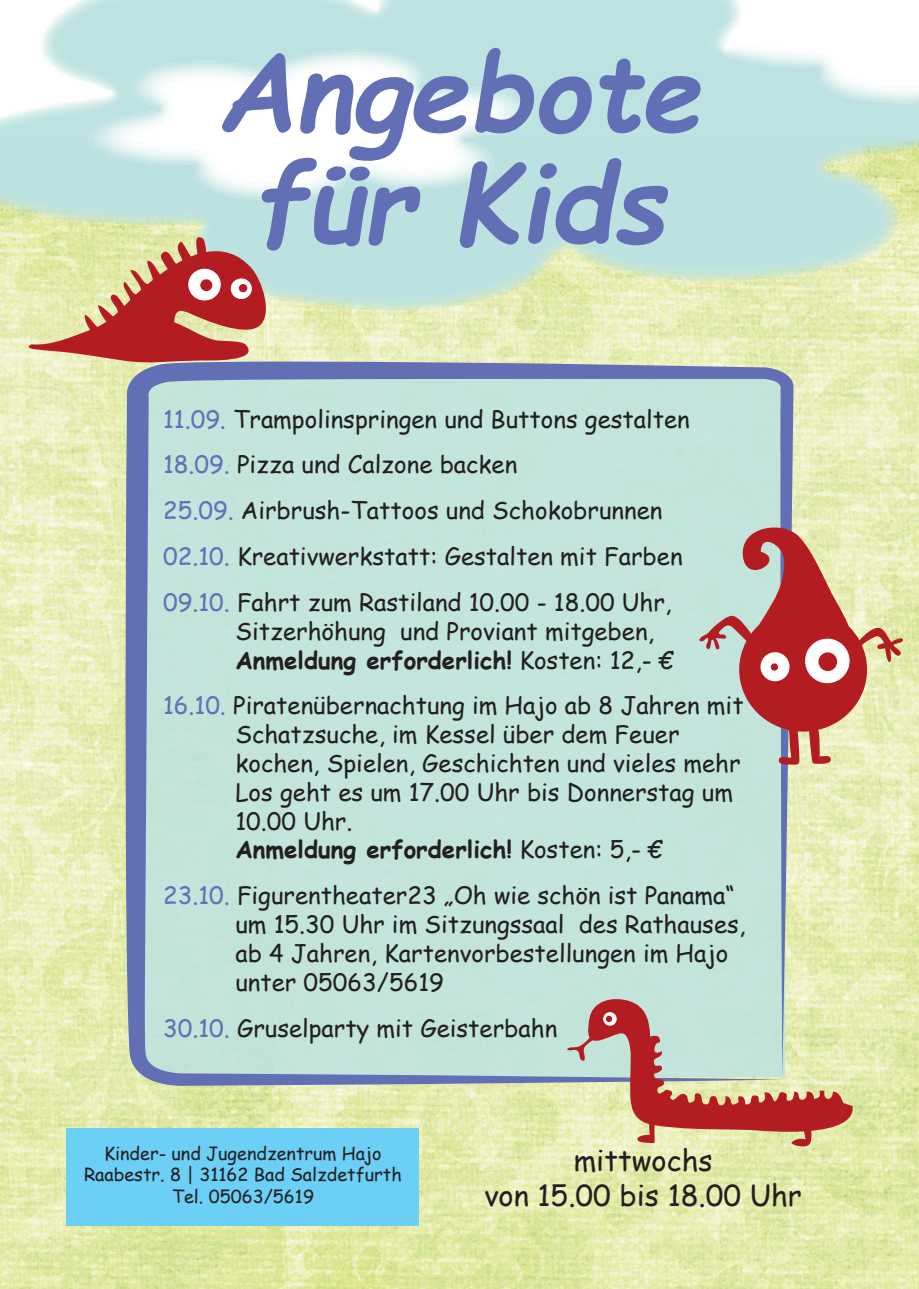
<style>
.page{position:relative;width:919px;height:1289px;background:#fff}
.page>*{position:absolute;margin:0;border:0;box-sizing:border-box;transform-origin:0 0}
.t1{font:italic 700 108px/111px "Comic Sans MS";color:#636fb5;text-align:center}
.t2{font:28.95px/34.8px "Comic Sans MS";color:#231f20;text-align:center}
.t3{font:24px/28.8px "Comic Sans MS";color:#231f20}
.t4{font:18px/21.6px "Comic Sans MS";color:#231f20;text-align:center}
.s1{color:#6470b5}
.s2{font-weight:700}
</style>
<div class="page">
<img style="left:0;top:225px;width:125px;height:183px">
<img style="left:562px;top:306px;width:50px;height:55px">
<img style="left:868px;top:257px;width:50px;height:1031px">
<img style="left:274px;top:305px;width:32px;height:56px">
<img style="left:460px;top:306px;width:102px;height:55px">
<img style="left:612px;top:306px;width:256px;height:102px">
<img style="left:306px;top:311px;width:154px;height:50px">
<img style="left:0;top:408px;width:153px;height:880px">
<img style="left:766px;top:408px;width:102px;height:880px">
<img style="left:153px;top:1085px;width:613px;height:203px">
<img style="left:0;top:138px;width:203px;height:87px">
<img style="left:306px;top:201px;width:102px;height:110px">
<img style="left:460px;top:138px;width:408px;height:168px">
<img style="left:867px;top:138px;width:51px;height:119px">
<img style="left:203px;top:201px;width:103px;height:104px">
<img style="left:408px;top:201px;width:52px;height:110px">
<img style="left:111px;top:224px;width:93px;height:9px">
<img style="left:706px;top:20px;width:212px;height:84px">
<svg style="left:125px;top:361px;width:668px;height:724px;background:#bddcd7"></svg>
<img style="left:88px;top:50px;width:456px;height:88px">
<img style="left:88px;top:138px;width:413px;height:63px">
<div style="left:67px;top:1128px;width:352px;height:98px;background:#6bcff6"></div>
<svg style="left:26px;top:233px;width:248px;height:131px;background:#cc9377"></svg>
<div style="left:188px;top:269px;width:33px;height:31px;background:#fff;border-radius:50%"></div>
<div style="left:231px;top:278px;width:21px;height:21px;background:#fff;border-radius:50%"></div>
<div style="left:200px;top:279px;width:12px;height:12px;background:#b31d21;border-radius:50%"></div>
<div style="left:239px;top:284px;width:8px;height:8px;background:#b31d21;border-radius:50%"></div>
<svg style="left:697px;top:520px;width:207px;height:246px;background:#c9a390"></svg>
<div style="left:760px;top:652px;width:29px;height:29px;background:#fff;border-radius:50%"></div>
<div style="left:805px;top:638px;width:44px;height:45px;background:#fff;border-radius:50%"></div>
<svg style="left:770px;top:663px;width:8px;height:7px"></svg>
<div style="left:818px;top:652px;width:19px;height:19px;background:#b31d21;border-radius:50%"></div>
<svg style="left:567px;top:994px;width:287px;height:153px;background:#ccb59c"></svg>
<svg style="left:603px;top:1012px;width:13px;height:13px"></svg>
<div style="left:606px;top:1015px;width:6px;height:7px;background:#b31d21;border-radius:50%"></div>
<h1 class="t1" style="left:217px;top:32px;width:487px">Angebote für Kids</h1>
<p class="t3" style="left:163px;top:395px;width:528px;line-height:45.8px"><span class="s1">11.09.</span> Trampolinspringen und Buttons gestalten <span class="s1">18.09.</span> Pizza und Calzone backen<br><span class="s1">25.09.</span> Airbrush-Tattoos und Schokobrunnen <span class="s1">02.10.</span> Kreativwerkstatt: Gestalten mit Farben <span class="s1">09.10.</span> Fahrt zum Rastiland 10.00 - 18.00 Uhr,</p>
<p class="t3" style="left:235px;top:616px;width:439px">Sitzerhöhung und Proviant mitgeben,<br><span class="s2">Anmeldung erforderlich!</span> Kosten: 12,- €</p>
<p class="t3" style="left:235px;top:690px;width:509px;text-indent:-72px"><span class="s1">16.10.</span> Piratenübernachtung im Hajo ab 8 Jahren mit Schatzsuche, im Kessel über dem Feuer kochen, Spielen, Geschichten und vieles mehr Los geht es um 17.00 Uhr bis Donnerstag um 10.00 Uhr.<br><span class="s2">Anmeldung erforderlich!</span> Kosten: 5,- €</p>
<p class="t3" style="left:235px;top:880px;width:511px;text-indent:-72px"><span class="s1">23.10.</span> Figurentheater23 „Oh wie schön ist Panama“ um 15.30 Uhr im Sitzungssaal des Rathauses, ab 4 Jahren, Kartenvorbestellungen im Hajo unter 05063/5619</p>
<p class="t3" style="left:163px;top:1012px;width:395px"><span class="s1">30.10.</span> Gruselparty mit Geisterbahn</p>
<p class="t4" style="left:84px;top:1141px;width:319px">Kinder- und Jugendzentrum Hajo<br>Raabestr. 8 | 31162 Bad Salzdetfurth<br>Tel. 05063/5619</p>
<p class="t2" style="left:484px;top:1142px;width:319px">mittwochs<br>von 15.00 bis 18.00 Uhr</p>
</div>
